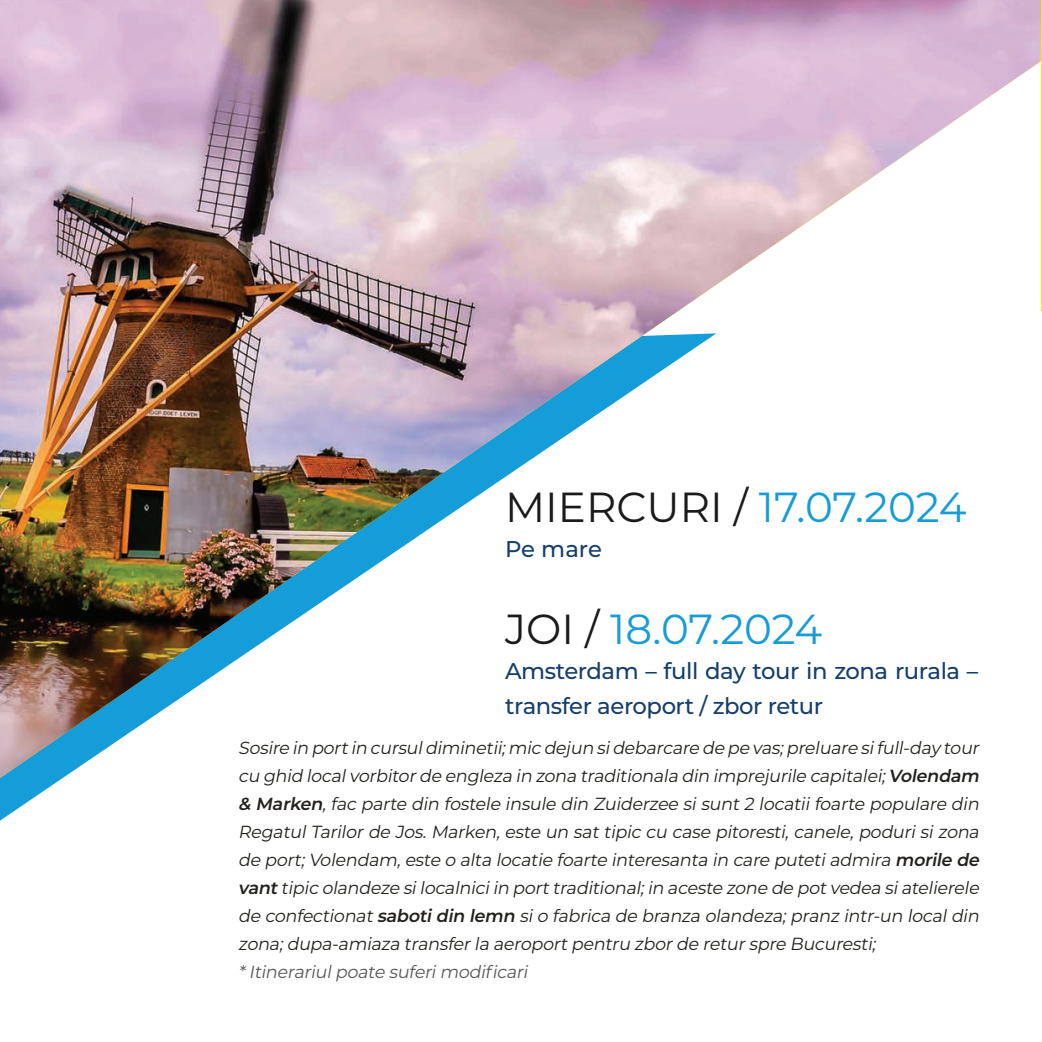
<style>
.page{position:relative;width:1042px;height:1042px;background:#fff}
.page>*{position:absolute;margin:0;border:0;box-sizing:border-box;transform-origin:0 0}
.t1{font:42px "Montserrat";color:#169cd8}
.t2{font:500 22.75px/35px "Montserrat";letter-spacing:-.02em;color:#143e6c}
.t3{font:italic 17.5px/28px "Montserrat";color:#23211d;text-align:justify}
.t4{font:italic 17.5px "Montserrat";color:#575756}
.s1{color:#1a1a19}
.s2{font-weight:600}
</style>
<div class="page">
<img style="left:0;top:0;width:1041px;height:778px">
<hr style="left:1041px;top:0;width:1px;height:1042px;background:#143e6c">
<h1 class="t1" style="left:505px;top:478px;width:463px"><span class="s1">MIERCURI /</span> 17.07.2024</h1>
<h2 class="t2" style="left:505px;top:530px;width:98px">Pe mare</h2>
<h1 class="t1" style="left:505px;top:600px;width:319px"><span class="s1">JOI /</span> 18.07.2024</h1>
<h2 class="t2" style="left:505px;top:653px;width:475px">Amsterdam – full day tour in zona rurala – transfer aeroport / zbor retur</h2>
<p class="t3" style="left:238px;top:733px;width:746px">Sosire in portin cursuldiminetii;mic dejun sidebarcare de pe vas;preluare sifull-day tour cu ghid localvorbitorde engleza in zona traditionala din imprejurile capitalei;<span class="s2">Volendam &amp; Marken</span>,fac parte din fostele insule din Zuiderzee sisunt2 locatiifoarte populare din RegatulTarilorde Jos.Marken,este un sattipic cu case pitoresti,canele,podurisizona de port;Volendam,este o alta locatie foarte interesanta in care putetiadmira <span class="s2">morile de vant</span>tipic olandeze silocalniciin porttraditional;in aceste zone de potvedea siatelierele de confectionat<span class="s2">sabotidin lemn</span> sio fabrica de branza olandeza;pranz intr-un localdin zona;dupa-amiaza transferla aeroportpentru zborde returspre Bucuresti;</p>
<p class="t4" style="left:238px;top:960px;width:295px">*Itinerariulpoate suferimodificari</p>
</div>
